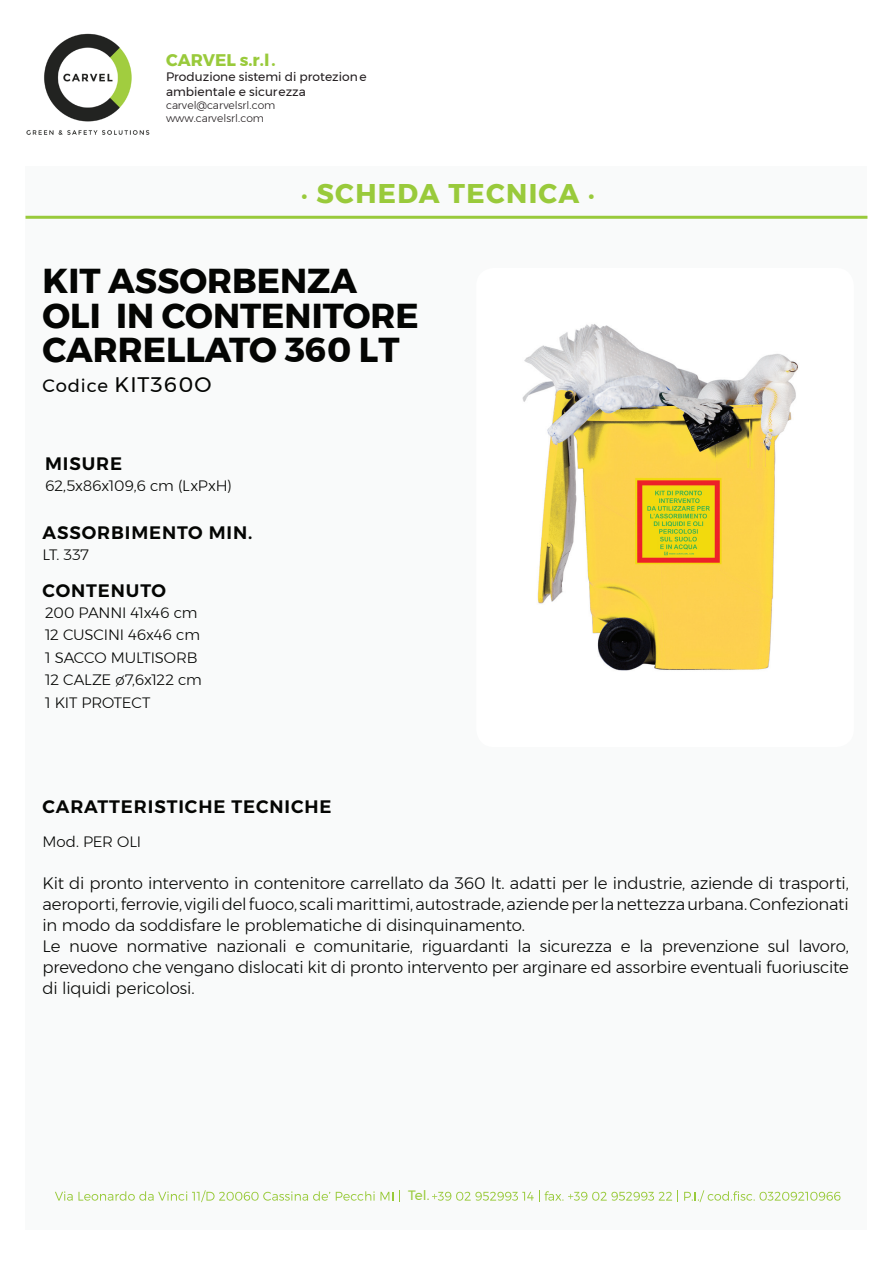
<style>
.page{position:relative;width:893px;height:1263px;background:#fff}
.page>*{position:absolute;margin:0;border:0;box-sizing:border-box;transform-origin:0 0}
.t1{font:700 34.5px/34.5px "Montserrat";color:#040503}
.t2{font:700 27px "Montserrat";letter-spacing:.05em;color:#99ca3b}
.t3{font:21px "Montserrat";letter-spacing:.05em;color:#040503}
.t4{font:600 18px "Montserrat";letter-spacing:.05em;color:#040503}
.t5{font:700 16.8px "Montserrat";color:#99ca3b}
.t6{font:300 16.5px/21px "Montserrat";letter-spacing:-.01em;color:#040503}
.t7{font:300 15px/22.5px "Montserrat";letter-spacing:-.015em;color:#040503}
.t8{font:13.5px "Montserrat";color:#99ca3b}
.t9{font:12.3px/14.7px "Montserrat";color:#221d1f}
.t10{font:300 10.65px/12.9px "Montserrat";color:#221d1f}
.s1{font-size:18px}
</style>
<div class="page">
<img style="left:26px;top:33px;width:124px;height:101px">
<div style="left:26px;top:167px;width:841px;height:1063px;background:#f9fafa"></div>
<svg style="left:26px;top:216px;width:841px;height:3px;background:#a0cd49"></svg>
<svg style="left:55px;top:1190px;width:275px;height:12px"></svg>
<svg style="left:336px;top:1191px;width:57px;height:10px"></svg>
<svg style="left:399px;top:1190px;width:1px;height:12px"></svg>
<svg style="left:432px;top:1190px;width:246px;height:12px"></svg>
<svg style="left:684px;top:1190px;width:156px;height:12px"></svg>
<div style="left:476px;top:268px;width:378px;height:479px;background:#fff;border-radius:18px"></div>
<img style="left:522px;top:324px;width:276px;height:347px">
<p class="t5" style="left:166px;top:47px;width:111px">CARVEL s.r.l.</p>
<p class="t9" style="left:166px;top:69px;width:202px">Produzione sistemi di protezione ambientale e sicurezza</p>
<p class="t10" style="left:166px;top:98px;width:111px">carvel@carvelsrl.com www.carvelsrl.com</p>
<h2 class="t2" style="left:301px;top:172px;width:295px">. SCHEDA TECNICA .</h2>
<h1 class="t1" style="left:43px;top:264px;width:378px">KIT ASSORBENZA<br>OLI IN CONTENITORE<br>CARRELLATO 360 LT</h1>
<p class="t3" style="left:43px;top:369px;width:170px"><span class="s1">Codice</span> KIT360O</p>
<p class="t4" style="left:45px;top:449px;width:79px">MISURE</p>
<p class="t7" style="left:45px;top:474px;width:188px">62,5x86x109,6 cm (LxPxH)</p>
<p class="t4" style="left:43px;top:519px;width:211px">ASSORBIMENTO MIN.</p>
<p class="t7" style="left:43px;top:543px;width:48px">LT. 337</p>
<p class="t4" style="left:43px;top:576px;width:125px">CONTENUTO</p>
<p class="t7" style="left:45px;top:601px;width:158px">200 PANNI 41x46 cm<br>12 CUSCINI 46x46 cm<br>1 SACCO MULTISORB<br>12 CALZE ø7,6x122 cm<br>1 KIT PROTECT</p>
<p class="t4" style="left:43px;top:792px;width:291px">CARATTERISTICHE TECNICHE</p>
<p class="t7" style="left:43px;top:830px;width:100px">Mod. PER OLI</p>
<p class="t6" style="left:43px;top:872px;width:808px">Kit di pronto intervento in contenitore carrellato da 360 lt. adatti per le industrie, aziende di trasporti, aeroporti, ferrovie, vigili del fuoco, scali marittimi, autostrade, aziende per la nettezza urbana. Confezionati in modo da soddisfare le problematiche di disinquinamento.<br>Le nuove normative nazionali e comunitarie, riguardanti la sicurezza e la prevenzione sul lavoro, prevedono che vengano dislocati kit di pronto intervento per arginare ed assorbire eventuali fuoriuscite di liquidi pericolosi.</p>
<p class="t8" style="left:408px;top:1185px;width:23px">Tel.</p>
</div>
